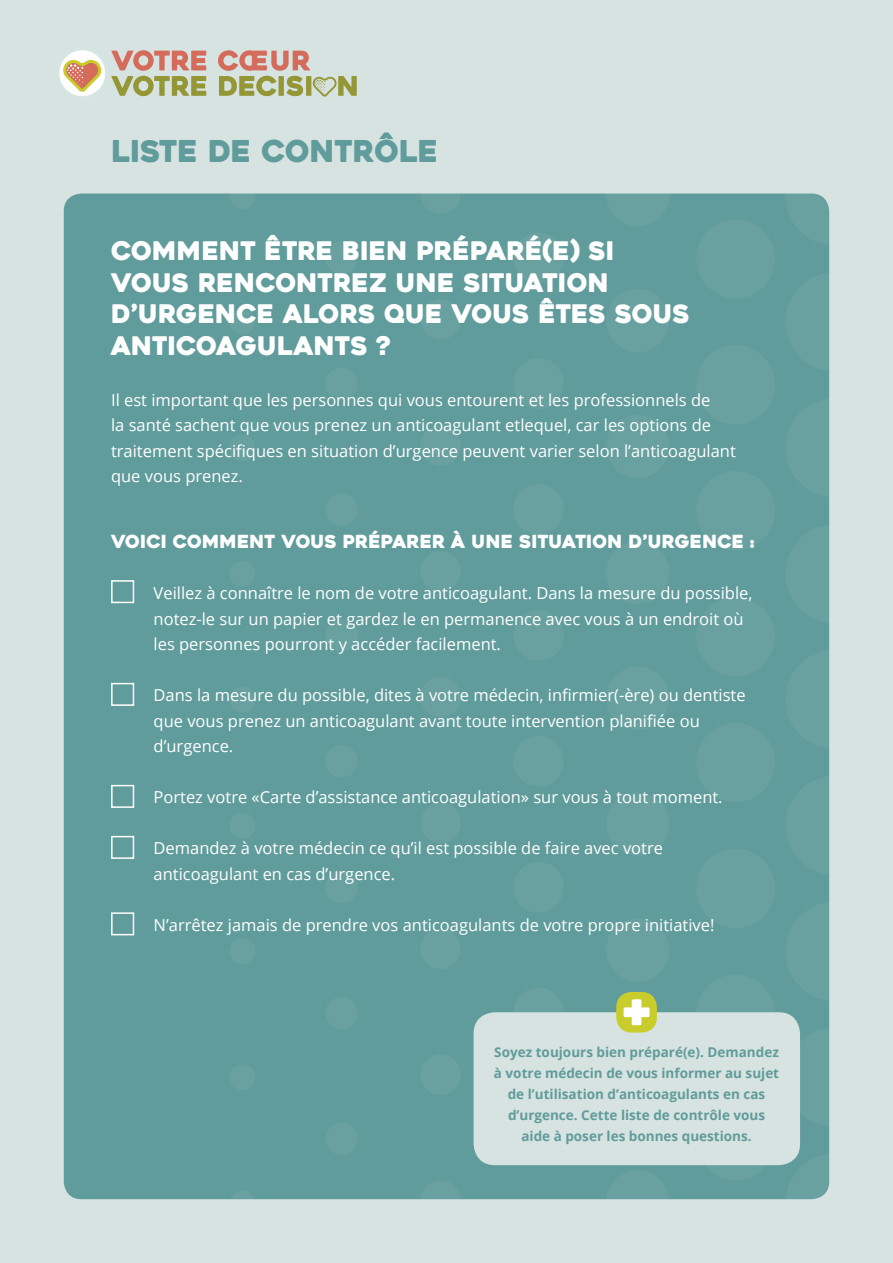
<style>
.page{position:relative;width:893px;height:1263px;background:#d6e3e0}
.page>*{position:absolute;margin:0;border:0;box-sizing:border-box;transform-origin:0 0}
.t1{font:30px "Heavitas";color:#609c9b}
.t2{font:25.5px/31.5px "Heavitas";color:#fff}
.Tussen_koppen{font:18px "Heavitas";color:#fff}
.t3{font:16.5px/25.5px "Open Sans";color:#fff}
.t4{font:700 13.5px/21px "Open Sans";color:#609c9b;text-align:center}
</style>
<div class="page">
<div style="left:64px;top:194px;width:765px;height:1005px;background:#609c9b;border-radius:18px"></div>
<svg style="left:785px;top:146px;width:99px;height:100px"></svg>
<svg style="left:606px;top:163px;width:63px;height:64px;fill:#69a1a0"></svg>
<svg style="left:420px;top:173px;width:41px;height:41px"></svg>
<svg style="left:230px;top:183px;width:25px;height:26px"></svg>
<svg style="left:785px;top:272px;width:99px;height:100px"></svg>
<div style="left:696px;top:219px;width:79px;height:80px;background:#69a1a0;border-radius:50%"></div>
<div style="left:606px;top:289px;width:63px;height:63px;background:#69a1a0;border-radius:50%"></div>
<div style="left:513px;top:232px;width:51px;height:51px;background:#69a1a0;border-radius:50%"></div>
<div style="left:420px;top:299px;width:41px;height:41px;background:#69a1a0;border-radius:50%"></div>
<div style="left:325px;top:241px;width:33px;height:33px;background:#69a1a0;border-radius:50%"></div>
<div style="left:230px;top:309px;width:25px;height:26px;background:#69a1a0;border-radius:50%"></div>
<svg style="left:785px;top:398px;width:99px;height:100px"></svg>
<div style="left:696px;top:345px;width:79px;height:80px;background:#69a1a0;border-radius:50%"></div>
<div style="left:606px;top:415px;width:63px;height:63px;background:#69a1a0;border-radius:50%"></div>
<div style="left:513px;top:358px;width:51px;height:51px;background:#69a1a0;border-radius:50%"></div>
<div style="left:420px;top:425px;width:41px;height:41px;background:#69a1a0;border-radius:50%"></div>
<div style="left:325px;top:367px;width:33px;height:33px;background:#69a1a0;border-radius:50%"></div>
<div style="left:230px;top:435px;width:25px;height:26px;background:#69a1a0;border-radius:50%"></div>
<svg style="left:785px;top:524px;width:99px;height:99px"></svg>
<div style="left:696px;top:471px;width:79px;height:80px;background:#69a1a0;border-radius:50%"></div>
<div style="left:606px;top:540px;width:63px;height:64px;background:#69a1a0;border-radius:50%"></div>
<div style="left:513px;top:484px;width:51px;height:51px;background:#69a1a0;border-radius:50%"></div>
<div style="left:420px;top:551px;width:41px;height:40px;background:#69a1a0;border-radius:50%"></div>
<div style="left:325px;top:493px;width:33px;height:33px;background:#69a1a0;border-radius:50%"></div>
<div style="left:230px;top:561px;width:25px;height:26px;background:#69a1a0;border-radius:50%"></div>
<svg style="left:785px;top:650px;width:99px;height:99px"></svg>
<div style="left:696px;top:597px;width:79px;height:79px;background:#69a1a0;border-radius:50%"></div>
<div style="left:606px;top:666px;width:63px;height:64px;background:#69a1a0;border-radius:50%"></div>
<div style="left:513px;top:610px;width:51px;height:51px;background:#69a1a0;border-radius:50%"></div>
<div style="left:420px;top:677px;width:41px;height:40px;background:#69a1a0;border-radius:50%"></div>
<div style="left:325px;top:619px;width:33px;height:33px;background:#69a1a0;border-radius:50%"></div>
<div style="left:230px;top:686px;width:25px;height:27px;background:#69a1a0;border-radius:50%"></div>
<svg style="left:785px;top:776px;width:99px;height:99px"></svg>
<div style="left:696px;top:723px;width:79px;height:79px;background:#69a1a0;border-radius:50%"></div>
<div style="left:606px;top:792px;width:63px;height:64px;background:#69a1a0;border-radius:50%"></div>
<div style="left:513px;top:736px;width:51px;height:51px;background:#69a1a0;border-radius:50%"></div>
<div style="left:420px;top:802px;width:41px;height:41px;background:#69a1a0;border-radius:50%"></div>
<div style="left:325px;top:745px;width:33px;height:32px;background:#69a1a0;border-radius:50%"></div>
<div style="left:230px;top:812px;width:25px;height:26px;background:#69a1a0;border-radius:50%"></div>
<svg style="left:785px;top:901px;width:99px;height:100px"></svg>
<div style="left:696px;top:848px;width:79px;height:80px;background:#69a1a0;border-radius:50%"></div>
<div style="left:606px;top:918px;width:63px;height:64px;background:#69a1a0;border-radius:50%"></div>
<div style="left:513px;top:862px;width:51px;height:51px;background:#69a1a0;border-radius:50%"></div>
<div style="left:420px;top:928px;width:41px;height:41px;background:#69a1a0;border-radius:50%"></div>
<div style="left:325px;top:871px;width:33px;height:32px;background:#69a1a0;border-radius:50%"></div>
<div style="left:230px;top:938px;width:25px;height:26px;background:#69a1a0;border-radius:50%"></div>
<svg style="left:785px;top:1027px;width:99px;height:100px"></svg>
<div style="left:696px;top:974px;width:79px;height:80px;background:#69a1a0;border-radius:50%"></div>
<div style="left:513px;top:987px;width:51px;height:51px;background:#69a1a0;border-radius:50%"></div>
<div style="left:420px;top:1054px;width:41px;height:41px;background:#69a1a0;border-radius:50%"></div>
<div style="left:325px;top:997px;width:33px;height:32px;background:#69a1a0;border-radius:50%"></div>
<div style="left:230px;top:1064px;width:25px;height:26px;background:#69a1a0;border-radius:50%"></div>
<svg style="left:785px;top:1153px;width:99px;height:100px"></svg>
<svg style="left:696px;top:1100px;width:79px;height:80px"></svg>
<svg style="left:606px;top:1170px;width:63px;height:64px"></svg>
<svg style="left:420px;top:1180px;width:41px;height:41px"></svg>
<div style="left:325px;top:1122px;width:33px;height:33px;background:#69a1a0;border-radius:50%"></div>
<svg style="left:230px;top:1190px;width:25px;height:26px"></svg>
<svg style="left:59px;top:50px;width:147px;height:47px"></svg>
<svg style="left:218px;top:50px;width:139px;height:47px"></svg>
<div style="left:111px;top:580px;width:23px;height:23px;border:2px solid #fff"></div>
<div style="left:111px;top:683px;width:23px;height:23px;border:2px solid #fff"></div>
<div style="left:111px;top:785px;width:23px;height:23px;border:2px solid #fff"></div>
<div style="left:111px;top:836px;width:23px;height:23px;border:2px solid #fff"></div>
<div style="left:111px;top:912px;width:23px;height:23px;border:2px solid #fff"></div>
<div style="left:474px;top:1012px;width:326px;height:153px;background:#d6e3e0;border-radius:21px"></div>
<div style="left:616px;top:992px;width:41px;height:40px;background:#c9cd2c;border-radius:15px"></div>
<svg style="left:624px;top:999px;width:25px;height:26px"></svg>
<h1 class="t1" style="left:112px;top:133px;width:328px">LISTE DE CONTRÔLE</h1>
<p class="t2" style="left:111px;top:236px;width:580px">COMMENT ÊTRE BIEN PRÉPARÉ(E) SI<br>VOUS RENCONTREZ UNE SITUATION<br>D’URGENCE ALORS QUE VOUS ÊTES SOUS<br>ANTICOAGULANTS ?</p>
<p class="t3" style="left:111px;top:387px;width:626px">Il est important que les personnes qui vous entourent et les professionnels de<br>la santé sachent que vous prenez un anticoagulant etlequel, car les options de traitement spécifiques en situation d’urgence peuvent varier selon l’anticoagulant que vous prenez.</p>
<p class="Tussen_koppen" style="left:111px;top:531px;width:645px">VOICI COMMENT VOUS PRÉPARER À UNE SITUATION D’URGENCE :</p>
<p class="t3" style="left:154px;top:580px;width:600px">Veillez à connaître le nom de votre anticoagulant. Dans la mesure du possible, notez-le sur un papier et gardez le en permanence avec vous à un endroit où les personnes pourront y accéder facilement.</p>
<p class="t3" style="left:154px;top:682px;width:593px">Dans la mesure du possible, dites à votre médecin, infirmier(-ère) ou dentiste que vous prenez un anticoagulant avant toute intervention planifiée ou d’urgence.</p>
<p class="t3" style="left:154px;top:784px;width:571px">Portez votre «Carte d’assistance anticoagulation» sur vous à tout moment.</p>
<p class="t3" style="left:154px;top:835px;width:511px">Demandez à votre médecin ce qu’il est possible de faire avec votre anticoagulant en cas d’urgence.</p>
<p class="t3" style="left:154px;top:912px;width:562px">N’arrêtez jamais de prendre vos anticoagulants de votre propre initiative!</p>
<p class="t4" style="left:494px;top:1041px;width:287px">Soyez toujours bien préparé(e). Demandez à votre médecin de vous informer au sujet de l’utilisation d’anticoagulants en cas d’urgence. Cette liste de contrôle vous aide à poser les bonnes questions.</p>
</div>
